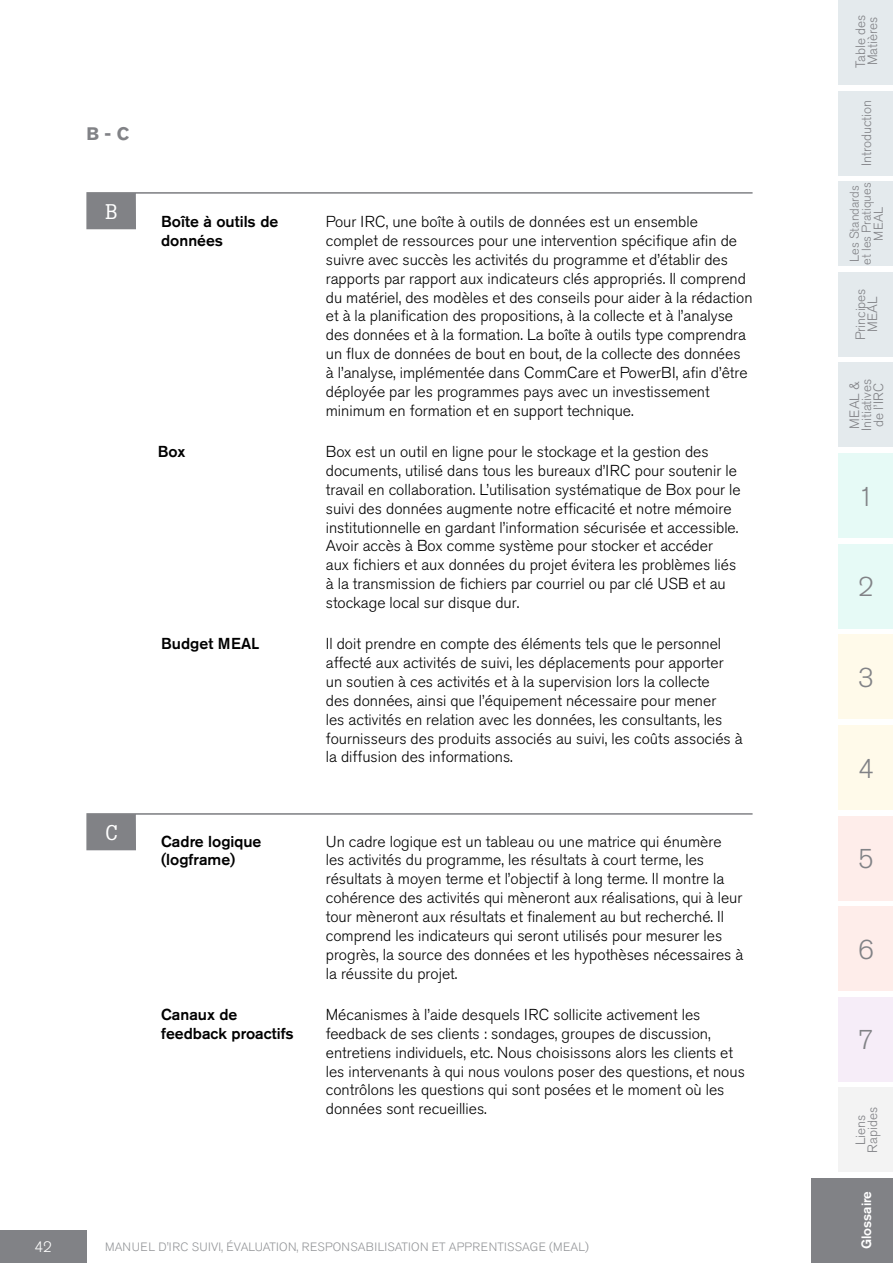
<style>
.page{position:relative;width:893px;height:1263px;background:#fff}
.page>*{position:absolute;margin:0;border:0;box-sizing:border-box;transform-origin:0 0}
.t1{font:300 27px "Akzidenz Grotesk Std";color:#818286}
.t2{font:21px "Boton";color:#fff}
.t3{font:700 18px "Akzidenz Grotesk Std";color:#818286}
.t4{font:300 15.75px/18.9px "Akzidenz Grotesk Std";color:#000}
.t5{font:500 15.75px/18.9px "Akzidenz Grotesk Std";color:#000}
.t6{font:300 15px "Akzidenz Grotesk Std";color:#fff}
.t7{font:300 13.5px/12px "Akzidenz Grotesk Std";color:#818286}
.t8{font:500 13.5px "Akzidenz Grotesk Std";color:#fff}
.t9{font:300 12.75px/12px "Akzidenz Grotesk Std";color:#818286;text-align:center}
.t10{font:300 12px "Akzidenz Grotesk Std";letter-spacing:.01em;color:#939598}
</style>
<div class="page">
<div style="left:839px;top:0;width:54px;height:85px;background:#e4eaed"></div>
<div style="left:839px;top:91px;width:54px;height:84px;background:#e4eaed"></div>
<div style="left:839px;top:181px;width:54px;height:85px;background:#e4eaed"></div>
<div style="left:839px;top:272px;width:54px;height:85px;background:#e4eaed"></div>
<div style="left:839px;top:362px;width:54px;height:85px;background:#e4eaed"></div>
<div style="left:839px;top:453px;width:54px;height:85px;background:#e6faf6"></div>
<div style="left:839px;top:544px;width:54px;height:84px;background:#e6faf6"></div>
<div style="left:839px;top:634px;width:54px;height:85px;background:#fffaea"></div>
<div style="left:839px;top:725px;width:54px;height:85px;background:#fffaea"></div>
<div style="left:839px;top:816px;width:54px;height:84px;background:#feedea"></div>
<div style="left:839px;top:906px;width:54px;height:85px;background:#feedea"></div>
<div style="left:839px;top:997px;width:54px;height:85px;background:#f6edf8"></div>
<div style="left:839px;top:1087px;width:54px;height:85px;background:#f3f3f3"></div>
<div style="left:812px;top:1178px;width:81px;height:85px;background:#818286"></div>
<div style="left:0;top:1231px;width:86px;height:32px;background:#818286"></div>
<svg style="left:86px;top:192px;width:667px;height:38px"></svg>
<svg style="left:86px;top:813px;width:667px;height:38px"></svg>
<p class="t3" style="left:86px;top:124px;width:44px">B - C</p>
<h2 class="t2" style="left:105px;top:199px;width:14px">B</h2>
<p class="t5" style="left:161px;top:212px;width:119px">Boîte à outils de données</p>
<p class="t5" style="left:158px;top:442px;width:29px">Box</p>
<p class="t5" style="left:161px;top:634px;width:100px">Budget MEAL</p>
<h2 class="t2" style="left:105px;top:820px;width:14px">C</h2>
<p class="t5" style="left:161px;top:831px;width:102px">Cadre logique (logframe)</p>
<p class="t5" style="left:161px;top:1004px;width:134px">Canaux de feedback proactifs</p>
<p class="t4" style="left:326px;top:212px;width:428px">Pour IRC, une boîte à outils de données est un ensemble complet de ressources pour une intervention spécifique afin de suivre avec succès les activités du programme et d’établir des rapports par rapport aux indicateurs clés appropriés. Il comprend du matériel, des modèles et des conseils pour aider à la rédaction et à la planification des propositions, à la collecte et à l’analyse des données et à la formation. La boîte à outils type comprendra un flux de données de bout en bout, de la collecte des données<br>à l’analyse, implémentée dans CommCare et PowerBI, afin d’être déployée par les programmes pays avec un investissement minimum en formation et en support technique.</p>
<p class="t4" style="left:326px;top:442px;width:416px">Box est un outil en ligne pour le stockage et la gestion des documents, utilisé dans tous les bureaux d’IRC pour soutenir le travail en collaboration. L’utilisation systématique de Box pour le suivi des données augmente notre efficacité et notre mémoire institutionnelle en gardant l’information sécurisée et accessible.<br>Avoir accès à Box comme système pour stocker et accéder<br>aux fichiers et aux données du projet évitera les problèmes liés à la transmission de fichiers par courriel ou par clé USB et au stockage local sur disque dur.</p>
<p class="t4" style="left:326px;top:634px;width:418px">Il doit prendre en compte des éléments tels que le personnel affecté aux activités de suivi, les déplacements pour apporter un soutien à ces activités et à la supervision lors la collecte<br>des données, ainsi que l’équipement nécessaire pour mener<br>les activités en relation avec les données, les consultants, les fournisseurs des produits associés au suivi, les coûts associés à la diffusion des informations.</p>
<p class="t4" style="left:326px;top:832px;width:419px">Un cadre logique est un tableau ou une matrice qui énumère les activités du programme, les résultats à court terme, les résultats à moyen terme et l’objectif à long terme. Il montre la cohérence des activités qui mèneront aux réalisations, qui à leur tour mèneront aux résultats et finalement au but recherché. Il comprend les indicateurs qui seront utilisés pour mesurer les progrès, la source des données et les hypothèses nécessaires à la réussite du projet.</p>
<p class="t4" style="left:326px;top:1005px;width:421px">Mécanismes à l’aide desquels IRC sollicite activement les feedback de ses clients : sondages, groupes de discussion, entretiens individuels, etc. Nous choisissons alors les clients et les intervenants à qui nous voulons poser des questions, et nous contrôlons les questions qui sont posées et le moment où les données sont recueillies.</p>
<p class="t6" style="left:34px;top:1238px;width:20px">42</p>
<p class="t10" style="left:105px;top:1240px;width:485px">MANUEL D'IRC SUIVI, ÉVALUATION, RESPONSABILISATION ET APPRENTISSAGE (MEAL)</p>
<p class="t7" style="left:855px;top:68px;width:55px;rotate:-90deg">Table des<br>Matières</p>
<p class="t7" style="left:861px;top:166px;width:68px;rotate:-90deg">Introduction</p>
<p class="t9" style="left:849px;top:265px;width:84px;rotate:-90deg">Les Standards et les Pratiques<br>MEAL</p>
<p class="t7" style="left:855px;top:340px;width:53px;text-align:center;rotate:-90deg">Principes<br>MEAL</p>
<p class="t7" style="left:849px;top:431px;width:54px;rotate:-90deg">MEAL &amp;<br>Initiatives de l’IRC</p>
<h1 class="t1" style="left:858px;top:481px;width:17px">1</h1>
<h1 class="t1" style="left:858px;top:572px;width:17px">2</h1>
<h1 class="t1" style="left:858px;top:662px;width:17px">3</h1>
<h1 class="t1" style="left:858px;top:753px;width:17px">4</h1>
<h1 class="t1" style="left:858px;top:844px;width:17px">5</h1>
<h1 class="t1" style="left:858px;top:934px;width:17px">6</h1>
<h1 class="t1" style="left:858px;top:1025px;width:17px">7</h1>
<p class="t7" style="left:855px;top:1153px;width:47px;text-align:center;rotate:-90deg">Liens<br>Rapides</p>
<p class="t8" style="left:858px;top:1249px;width:60px;rotate:-90deg">Glossaire</p>
</div>
